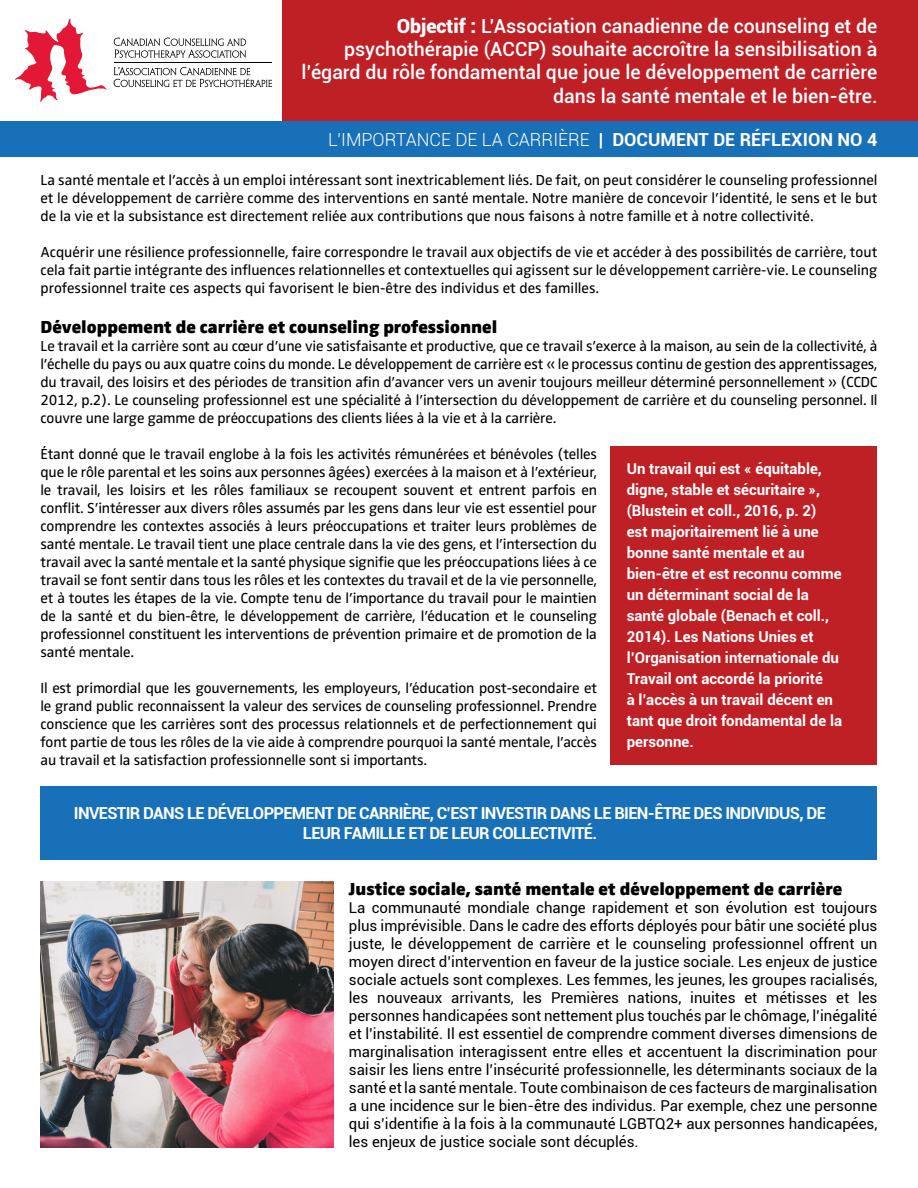
<style>
.page{position:relative;width:918px;height:1188px;background:#fff}
.page>*{position:absolute;margin:0;border:0;box-sizing:border-box;transform-origin:0 0}
.t1{font:500 19.5px/23.4px "Roboto";color:#fff;text-align:right}
.t2{font:900 18px "Zwo OT";color:#000}
.t3{font:300 18px "Roboto";color:#fff}
.t4{font:700 16.5px/19.8px "Roboto";letter-spacing:-.04em;color:#fff;text-align:center}
.t5{font:15px/18px "Zwo OT";letter-spacing:-.01em;color:#000;text-align:justify}
.t6{font:15px/18px "Roboto";color:#000;text-align:justify}
.t7{font:700 15px/21px "Roboto";color:#fff}
.s1{font-weight:900}
.s2{font-weight:700}
</style>
<div class="page">
<hr style="left:114px;top:62px;width:158px;height:1px;background:#000">
<svg style="left:114px;top:38px;width:132px;height:20px"></svg>
<svg style="left:114px;top:67px;width:158px;height:20px"></svg>
<svg style="left:15px;top:18px;width:92px;height:85px"></svg>
<div style="left:0;top:121px;width:918px;height:36px;background:#1870b8"></div>
<div style="left:283px;top:0;width:635px;height:121px;background:#bf2026"></div>
<div style="left:40px;top:786px;width:838px;height:74px;background:#1870b8"></div>
<div style="left:610px;top:446px;width:268px;height:319px;background:#bf2026"></div>
<img style="left:40px;top:881px;width:294px;height:267px">
<h1 class="t1" style="left:302px;top:13px;width:577px"><span class="s1">Objectif :</span> L’Association canadienne de counseling et de psychothérapie (ACCP) souhaite accroître la sensibilisation à l’égard du rôle fondamental que joue le développement de carrière dans la santé mentale et le bien-être.</h1>
<p class="t3" style="left:328px;top:127px;width:551px">L’IMPORTANCE DE LA CARRIÈRE <span class="s2">| DOCUMENT DE RÉFLEXION NO 4</span></p>
<p class="t5" style="left:40px;top:171px;width:838px">La santé mentale et l’accès à un emploi intéressant sont inextricablement liés. De fait, on peut considérer le counseling professionnel et le développement de carrière comme des interventions en santé mentale. Notre manière de concevoir l’identité, le sens et le but de la vie et la subsistance est directement reliée aux contributions que nous faisons à notre famille et à notre collectivité.</p>
<p class="t5" style="left:40px;top:243px;width:839px">Acquérir une résilience professionnelle, faire correspondre le travail aux objectifs de vie et accéder à des possibilités de carrière, tout cela fait partie intégrante des influences relationnelles et contextuelles qui agissent sur le développement carrière-vie. Le counseling professionnel traite ces aspects qui favorisent le bien-être des individus et des familles.</p>
<p class="t2" style="left:40px;top:316px;width:458px">Développement de carrière et counseling professionnel</p>
<p class="t5" style="left:40px;top:337px;width:839px">Le travail et la carrière sont au cœur d’une vie satisfaisante et productive, que ce travail s’exerce à la maison, au sein de la collectivité, à l’échelle du pays ou aux quatre coins du monde. Le développement de carrière est « le processus continu de gestion des apprentissages, du travail, des loisirs et des périodes de transition afin d’avancer vers un avenir toujours meilleur déterminé personnellement » (CCDC 2012, p.2). Le counseling professionnel est une spécialité à l’intersection du développement de carrière et du counseling personnel. Il couvre une large gamme de préoccupations des clients liées à la vie et à la carrière.</p>
<p class="t5" style="left:40px;top:445px;width:558px">Étant donné que le travail englobe à la fois les activités rémunérées et bénévoles (telles que le rôle parental et les soins aux personnes âgées) exercées à la maison et à l’extérieur, le travail, les loisirs et les rôles familiaux se recoupent souvent et entrent parfois en conflit. S’intéresser aux divers rôles assumés par les gens dans leur vie est essentiel pour comprendre les contextes associés à leurs préoccupations et traiter leurs problèmes de santé mentale. Le travail tient une place centrale dans la vie des gens, et l’intersection du travail avec la santé mentale et la santé physique signifie que les préoccupations liées à ce travail se font sentir dans tous les rôles et les contextes du travail et de la vie personnelle, et à toutes les étapes de la vie. Compte tenu de l’importance du travail pour le maintien de la santé et du bien-être, le développement de carrière, l’éducation et le counseling professionnel constituent les interventions de prévention primaire et de promotion de la santé mentale.</p>
<p class="t5" style="left:40px;top:679px;width:558px">Il est primordial que les gouvernements, les employeurs, l’éducation post-secondaire et le grand public reconnaissent la valeur des services de counseling professionnel. Prendre conscience que les carrières sont des processus relationnels et de perfectionnement qui font partie de tous les rôles de la vie aide à comprendre pourquoi la santé mentale, l’accès au travail et la satisfaction professionnelle sont si importants.</p>
<p class="t4" style="left:74px;top:803px;width:754px">INVESTIR DANS LE DÉVELOPPEMENT DE CARRIÈRE, C’EST INVESTIR DANS LE BIEN-ÊTRE DES INDIVIDUS, DE<br>LEUR FAMILLE ET DE LEUR COLLECTIVITÉ.</p>
<p class="t7" style="left:627px;top:458px;width:217px">Un travail qui est « équitable, digne, stable et sécuritaire », (Blustein et coll., 2016, p. 2)<br>est majoritairement lié à une bonne santé mentale et au bien-être et est reconnu comme un déterminant social de la santé globale (Benach et coll.,<br>2014). Les Nations Unies et l’Organisation internationale du<br>Travail ont accordé la priorité<br>à l’accès à un travail décent en tant que droit fondamental de la personne.</p>
<p class="t2" style="left:349px;top:879px;width:495px">Justice sociale, santé mentale et développement de carrière</p>
<p class="t6" style="left:349px;top:899px;width:530px">La communauté mondiale change rapidement et son évolution est toujours plus imprévisible. Dans le cadre des efforts déployés pour bâtir une société plus juste, le développement de carrière et le counseling professionnel offrent un moyen direct d’intervention en faveur de la justice sociale. Les enjeux de justice sociale actuels sont complexes. Les femmes, les jeunes, les groupes racialisés, les nouveaux arrivants, les Premières nations, inuites et métisses et les personnes handicapées sont nettement plus touchés par le chômage, l’inégalité et l’instabilité. Il est essentiel de comprendre comment diverses dimensions de marginalisation interagissent entre elles et accentuent la discrimination pour saisir les liens entre l’insécurité professionnelle, les déterminants sociaux de la santé et la santé mentale. Toute combinaison de ces facteurs de marginalisation a une incidence sur le bien-être des individus. Par exemple, chez une personne qui s’identifie à la fois à la communauté LGBTQ2+ aux personnes handicapées, les enjeux de justice sociale sont décuplés.</p>
</div>
